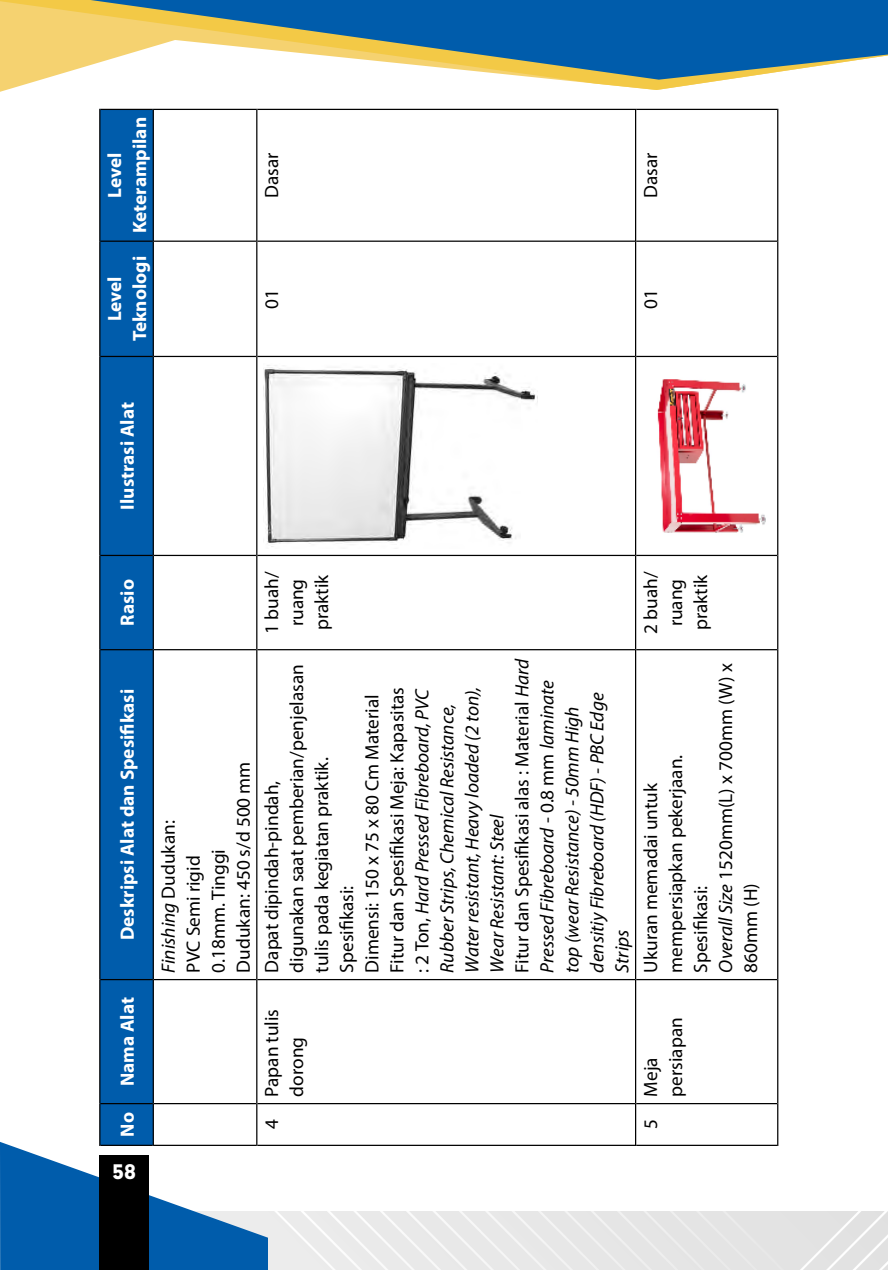
<style>
.page{position:relative;width:888px;height:1270px;background:#fff}
.page>*{position:absolute;margin:0;border:0;box-sizing:border-box;transform-origin:0 0}
.t1{font:italic 19.25px/25px "Myriad Pro";color:#000}
.t2{font:19.25px/25px "Myriad Pro";color:#000}
.t3{font:700 19.25px/25px "Myriad Pro";color:#fff;text-align:center}
.t4{font:900 19.25px "Geometrix";color:#fff}
.s1{font-style:italic}
.s2{font-style:normal}
</style>
<div class="page">
<div style="left:268px;top:1211px;width:620px;height:59px;background:#e8e8e8"></div>
<svg style="left:0;top:1142px;width:268px;height:128px"></svg>
<svg style="left:0;top:0;width:723px;height:90px"></svg>
<svg style="left:91px;top:0;width:797px;height:80px;fill:#005cab"></svg>
<div style="left:99px;top:1156px;width:50px;height:114px;background:#000"></div>
<div style="left:100px;top:110px;width:53px;height:1035px;background:#005cab"></div>
<hr style="left:154px;top:1145px;width:102px;height:1px;background:#000">
<hr style="left:154px;top:1103px;width:102px;height:1px;background:#000">
<hr style="left:154px;top:979px;width:102px;height:1px;background:#000">
<hr style="left:154px;top:649px;width:102px;height:1px;background:#000">
<hr style="left:154px;top:555px;width:102px;height:1px;background:#000">
<hr style="left:154px;top:356px;width:102px;height:1px;background:#000">
<hr style="left:154px;top:241px;width:102px;height:1px;background:#000">
<hr style="left:154px;top:109px;width:102px;height:1px;background:#000">
<hr style="left:256px;top:1104px;width:1px;height:42px;background:#000">
<hr style="left:257px;top:1145px;width:378px;height:1px;background:#000">
<hr style="left:256px;top:980px;width:1px;height:124px;background:#000">
<hr style="left:257px;top:1103px;width:378px;height:1px;background:#000">
<hr style="left:256px;top:650px;width:1px;height:330px;background:#000">
<hr style="left:257px;top:979px;width:378px;height:1px;background:#000">
<hr style="left:256px;top:555px;width:1px;height:95px;background:#000">
<hr style="left:257px;top:649px;width:378px;height:1px;background:#000">
<hr style="left:256px;top:356px;width:1px;height:199px;background:#000">
<hr style="left:257px;top:555px;width:378px;height:1px;background:#000">
<hr style="left:256px;top:241px;width:1px;height:115px;background:#000">
<hr style="left:257px;top:356px;width:378px;height:1px;background:#000">
<hr style="left:256px;top:109px;width:1px;height:132px;background:#000">
<hr style="left:257px;top:241px;width:378px;height:1px;background:#000">
<hr style="left:257px;top:109px;width:378px;height:1px;background:#000">
<hr style="left:635px;top:1104px;width:1px;height:42px;background:#000">
<hr style="left:636px;top:1145px;width:141px;height:1px;background:#000">
<hr style="left:635px;top:980px;width:1px;height:124px;background:#000">
<hr style="left:636px;top:1103px;width:141px;height:1px;background:#000">
<hr style="left:635px;top:650px;width:1px;height:330px;background:#000">
<hr style="left:636px;top:979px;width:141px;height:1px;background:#000">
<hr style="left:635px;top:555px;width:1px;height:95px;background:#000">
<hr style="left:636px;top:649px;width:141px;height:1px;background:#000">
<hr style="left:635px;top:356px;width:1px;height:199px;background:#000">
<hr style="left:636px;top:555px;width:141px;height:1px;background:#000">
<hr style="left:635px;top:241px;width:1px;height:115px;background:#000">
<hr style="left:636px;top:356px;width:141px;height:1px;background:#000">
<hr style="left:635px;top:109px;width:1px;height:132px;background:#000">
<hr style="left:636px;top:241px;width:141px;height:1px;background:#000">
<hr style="left:636px;top:109px;width:141px;height:1px;background:#000">
<hr style="left:777px;top:1104px;width:1px;height:42px;background:#000">
<hr style="left:777px;top:980px;width:1px;height:124px;background:#000">
<hr style="left:777px;top:650px;width:1px;height:330px;background:#000">
<hr style="left:777px;top:555px;width:1px;height:95px;background:#000">
<hr style="left:777px;top:356px;width:1px;height:199px;background:#000">
<hr style="left:777px;top:241px;width:1px;height:115px;background:#000">
<hr style="left:777px;top:109px;width:1px;height:132px;background:#000">
<hr style="left:99px;top:1104px;width:1px;height:42px;background:#000">
<hr style="left:100px;top:1145px;width:53px;height:1px;background:#000">
<hr style="left:99px;top:980px;width:1px;height:124px;background:#000">
<hr style="left:100px;top:1103px;width:53px;height:1px;background:#000">
<hr style="left:99px;top:650px;width:1px;height:330px;background:#000">
<hr style="left:100px;top:979px;width:53px;height:1px;background:#000">
<hr style="left:99px;top:555px;width:1px;height:95px;background:#000">
<hr style="left:100px;top:649px;width:53px;height:1px;background:#000">
<hr style="left:99px;top:356px;width:1px;height:199px;background:#000">
<hr style="left:100px;top:555px;width:53px;height:1px;background:#000">
<hr style="left:99px;top:241px;width:1px;height:115px;background:#000">
<hr style="left:100px;top:356px;width:53px;height:1px;background:#000">
<hr style="left:99px;top:109px;width:1px;height:132px;background:#000">
<hr style="left:100px;top:241px;width:53px;height:1px;background:#000">
<hr style="left:100px;top:109px;width:53px;height:1px;background:#000">
<hr style="left:153px;top:1104px;width:1px;height:42px;background:#000">
<hr style="left:153px;top:980px;width:1px;height:124px;background:#000">
<hr style="left:153px;top:650px;width:1px;height:330px;background:#000">
<hr style="left:153px;top:555px;width:1px;height:95px;background:#000">
<hr style="left:153px;top:356px;width:1px;height:199px;background:#000">
<hr style="left:153px;top:241px;width:1px;height:115px;background:#000">
<hr style="left:153px;top:109px;width:1px;height:132px;background:#000">
<img style="left:264px;top:365px;width:272px;height:182px">
<img style="left:657px;top:379px;width:109px;height:154px">
<p class="t3" style="left:102px;top:233px;width:118px;rotate:-90deg">Level<br>Keterampilan</p>
<p class="t3" style="left:102px;top:341px;width:87px;rotate:-90deg">Level<br>Teknologi</p>
<p class="t3" style="left:114px;top:509px;width:109px;rotate:-90deg">Ilustrasi Alat</p>
<p class="t2" style="left:259px;top:198px;width:47px;rotate:-90deg">Dasar</p>
<p class="t2" style="left:259px;top:309px;width:21px;rotate:-90deg">01</p>
<p class="t2" style="left:638px;top:198px;width:47px;rotate:-90deg">Dasar</p>
<p class="t2" style="left:638px;top:309px;width:21px;rotate:-90deg">01</p>
<p class="t3" style="left:114px;top:626px;width:48px;rotate:-90deg">Rasio</p>
<p class="t3" style="left:114px;top:940px;width:253px;rotate:-90deg">Deskripsi Alat dan Spesifikasi</p>
<p class="t3" style="left:114px;top:1086px;width:90px;rotate:-90deg">Nama Alat</p>
<p class="t3" style="left:114px;top:1137px;width:26px;rotate:-90deg">No</p>
<p class="t4" style="left:112px;top:1159px;width:25px">58</p>
<p class="t2" style="left:155px;top:973px;width:213px;rotate:-90deg"><span class="s1">Finishing</span> Dudukan:<br>PVC Semi rigid<br>0.18mm. Tinggi<br>Dudukan: 450 s/d 500 mm</p>
<p class="t2" style="left:259px;top:634px;width:64px;rotate:-90deg">1 buah/ ruang praktik</p>
<p class="t1" style="left:259px;top:973px;width:315px;rotate:-90deg"><span class="s2">Dapat dipindah-pindah,<br>digunakan saat pemberian/penjelasan tulis pada kegiatan praktik.<br>Spesifikasi:<br>Dimensi: 150 x 75 x 80 Cm Material<br>Fitur dan Spesifikasi Meja: Kapasitas<br>: 2 Ton,</span> Hard Pressed Fibreboard, PVC<br>Rubber Strips, Chemical Resistance,<br>Water resistant, Heavy loaded (2 ton),<br>Wear Resistant: Steel<br><span class="s2">Fitur dan Spesifikasi alas : Material</span> Hard<br>Pressed Fibreboard <span class="s2">- 0.8 mm</span> laminate top (wear Resistance) - 50mm High densitiy Fibreboard (HDF) - PBC Edge<br>Strips</p>
<p class="t2" style="left:638px;top:634px;width:64px;rotate:-90deg">2 buah/ ruang praktik</p>
<p class="t2" style="left:638px;top:973px;width:311px;rotate:-90deg">Ukuran memadai untuk mempersiapkan pekerjaan.<br>Spesifikasi:<br><span class="s1">Overall Size</span> 1520mm(L) x 700mm (W) x<br>860mm (H)</p>
<p class="t2" style="left:259px;top:1129px;width:122px;text-align:center;rotate:-90deg">4 Papan tulis dorong</p>
<p class="t2" style="left:638px;top:1097px;width:81px;text-indent:-33px;rotate:-90deg">5 Meja persiapan</p>
</div>
